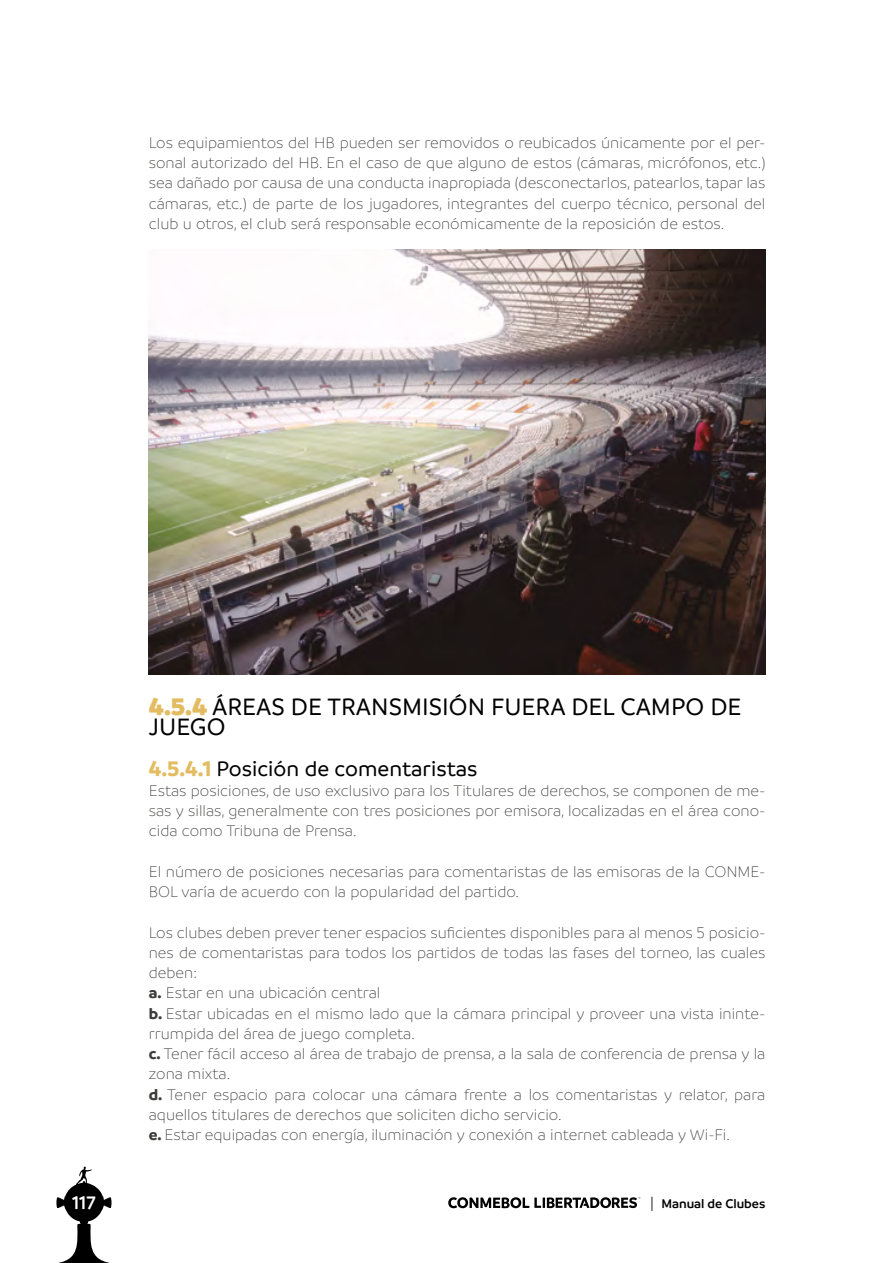
<style>
.page{position:relative;width:893px;height:1263px;background:#fff}
.page>*{position:absolute;margin:0;border:0;box-sizing:border-box;transform-origin:0 0}
.t1{font:500 25.5px/20.2px "Branding";color:#000}
.t2{font:500 22.5px "Branding";color:#000}
.t3{font:600 19.5px "Branding";color:#fff}
.t4{font:300 16.5px/20.2px "Branding";color:#3c3c3b;text-align:justify}
.t5{font:600 13.5px "Branding";color:#000}
.s1{font-weight:900;color:#e3bc61}
.s2{font-weight:700;color:#e3bc61}
.s3{font-weight:700}
.s4{font-weight:300;font-size:16.5px}
</style>
<div class="page">
<svg style="left:56px;top:1166px;width:56px;height:97px"></svg>
<svg style="left:448px;top:1197px;width:192px;height:11px"></svg>
<img style="left:149px;top:249px;width:616px;height:425px">
<p class="t4" style="left:149px;top:133px;width:618px">Los equipamientos del HB pueden ser removidos o reubicados únicamente por el per&shy;sonal autorizado del HB. En el caso de que alguno de estos (cámaras, micrófonos, etc.) sea dañado por causa de una conducta inapropiada (desconectarlos, patearlos, tapar las cámaras, etc.) de parte de los jugadores, integrantes del cuerpo técnico, personal del club u otros, el club será responsable económicamente de la reposición de estos.</p>
<h1 class="t1" style="left:149px;top:697px;width:594px"><span class="s1">4.5.4</span> ÁREAS DE TRANSMISIÓN FUERA DEL CAMPO DE<br>JUEGO</h1>
<h2 class="t2" style="left:149px;top:756px;width:330px"><span class="s2">4.5.4.1</span> Posición de comentaristas</h2>
<p class="t4" style="left:149px;top:781px;width:618px">Estas posiciones, de uso exclusivo para los Titulares de derechos, se componen de me&shy;sas y sillas, generalmente con tres posiciones por emisora, localizadas en el área cono&shy;cida como Tribuna de Prensa.</p>
<p class="t4" style="left:149px;top:862px;width:618px">El número de posiciones necesarias para comentaristas de las emisoras de la CONME-<br>BOL varía de acuerdo con la popularidad del partido.</p>
<p class="t4" style="left:149px;top:922px;width:618px;text-align:left">Los clubes deben prever tener espacios suficientes disponibles para al menos 5 posicio&shy;nes de comentaristas para todos los partidos de todas las fases del torneo, las cuales deben:<br><span class="s3">a.</span> Estar en una ubicación central<br><span class="s3">b.</span> Estar ubicadas en el mismo lado que la cámara principal y proveer una vista ininte&shy;rrumpida del área de juego completa.<br><span class="s3">c.</span> Tener fácil acceso al área de trabajo de prensa, a la sala de conferencia de prensa y la zona mixta.<br><span class="s3">d.</span> Tener espacio para colocar una cámara frente a los comentaristas y relator, para aquellos titulares de derechos que soliciten dicho servicio.<br><span class="s3">e.</span> Estar equipadas con energía, iluminación y conexión a internet cableada y Wi-Fi.</p>
<p class="t3" style="left:72px;top:1192px;width:25px">117</p>
<p class="t5" style="left:650px;top:1196px;width:117px"><span class="s4">|</span> Manual de Clubes</p>
</div>
